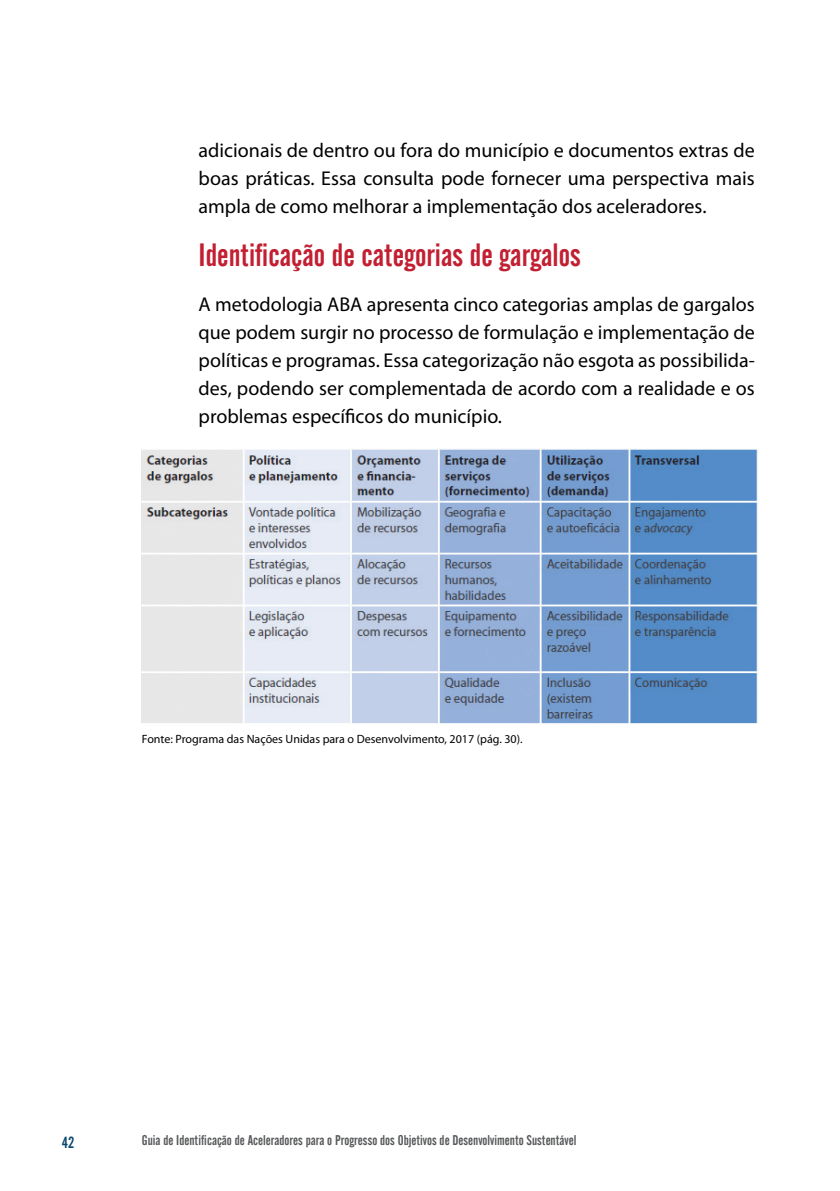
<style>
.page{position:relative;width:840px;height:1191px;background:#fff}
.page>*{position:absolute;margin:0;border:0;box-sizing:border-box;transform-origin:0 0}
.t1{font:32px "Alternate Gothic No 2 BT";color:#c22032}
.t2{font:20px/28px "Myriad Pro";color:#000;text-align:justify}
.t3{font:16px "Alternate Gothic No 2 BT";color:#0a496d}
.t4{font:14px "Alternate Gothic No 2 BT";color:#58595b}
.t5{font:12px "Myriad Pro";color:#000}
</style>
<div class="page">
<img style="left:142px;top:448px;width:616px;height:276px">
<p class="t2" style="left:198px;top:136px;width:557px">adicionais de dentro ou fora do município e documentos extras de boas práticas. Essa consulta pode fornecer uma perspectiva mais ampla de como melhorar a implementação dos aceleradores.</p>
<h1 class="t1" style="left:198px;top:237px;width:383px">Identificação de categorias de gargalos</h1>
<p class="t2" style="left:198px;top:290px;width:557px">A metodologia ABA apresenta cinco categorias amplas de gargalos que podem surgir no processo de formulação e implementação de políticas e programas. Essa categorização não esgota as possibilida&shy;des, podendo ser complementada de acordo com a realidade e os problemas específicos do município.</p>
<p class="t5" style="left:142px;top:732px;width:382px">Fonte: Programa das Nações Unidas para o Desenvolvimento, 2017 (pág. 30).</p>
<p class="t3" style="left:62px;top:1133px;width:14px">42</p>
<p class="t4" style="left:142px;top:1132px;width:436px">Guia de Identificação de Aceleradores para o Progresso dos Objetivos de Desenvolvimento Sustentável</p>
</div>
